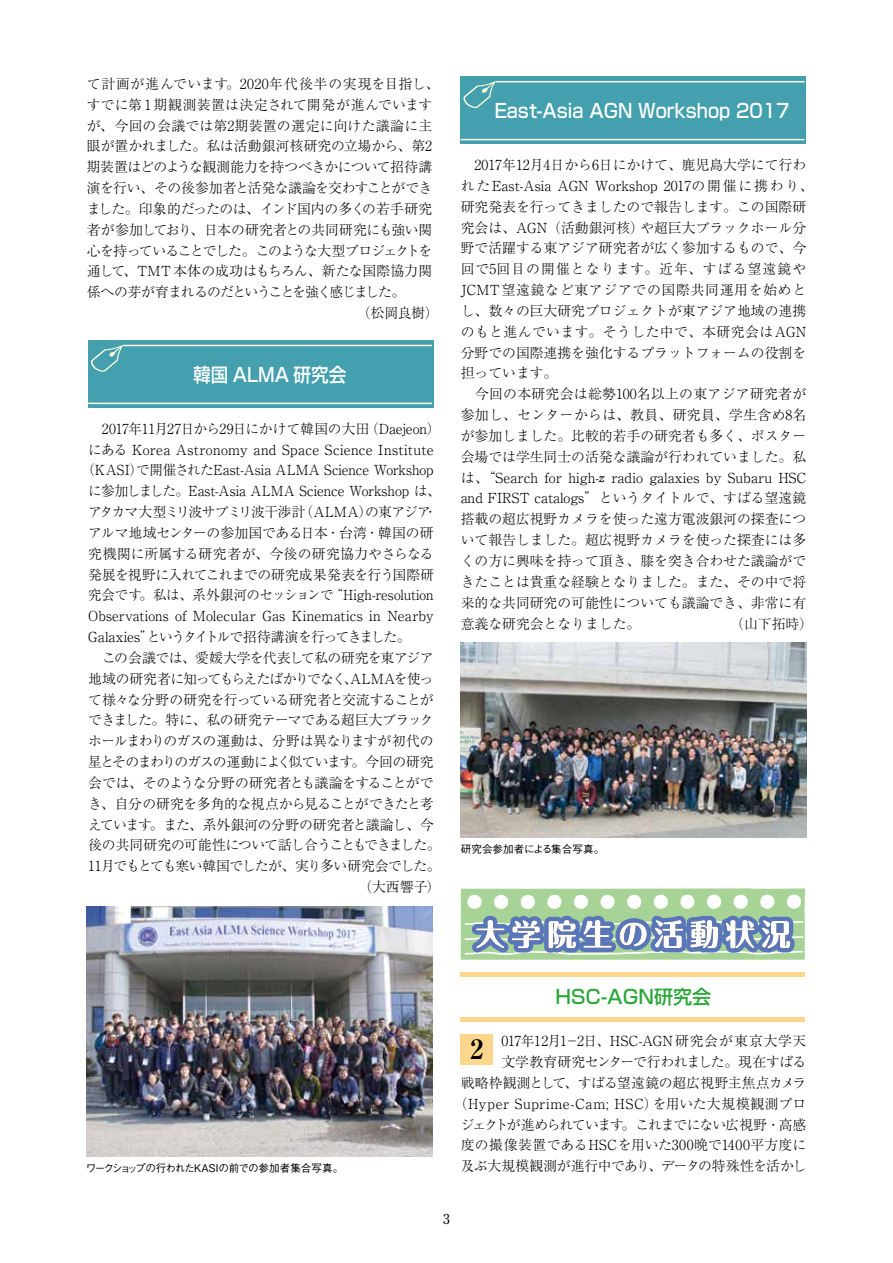
<style>
.page{position:relative;width:893px;height:1263px;background:#fff}
.page>*{position:absolute;margin:0;border:0;box-sizing:border-box;transform-origin:0 0}
.t1{font:700 26.55px "Ryumin Pro";color:#000}
.t2{font:500 19.2px "Shin Go Pro";color:#fff;scale:.92 1}
.t3{font:500 19.2px "Shin Go Pro";color:#2aa738}
.t4{font:300 13.8px/20.9px "Ryumin Pro";color:#000}
.t5{font:300 13.8px "Ryumin Pro";letter-spacing:-.035em;color:#000}
.t6{font:300 13.8px "Ryumin Pro";letter-spacing:-.04em;color:#000}
.t7{font:300 13.8px "Ryumin Pro";letter-spacing:.02em;color:#000}
.t8{font:300 13.8px "Ryumin Pro";letter-spacing:-.05em;color:#000}
.t9{font:300 13.8px "Ryumin Pro";letter-spacing:-.065em;color:#000}
.t10{font:300 13.8px "Ryumin Pro";letter-spacing:-.055em;color:#000}
.t11{font:300 13.8px "Ryumin Pro";letter-spacing:-.06em;color:#000}
.t12{font:300 13.8px "Ryumin Pro";letter-spacing:-.075em;color:#000}
.t13{font:300 13.8px "Ryumin Pro";letter-spacing:-.03em;color:#000}
.t14{font:700 13.8px "Futo Min A101 Pro";color:#000}
.t15{font:500 10.65px "Gothic BBB Pro";letter-spacing:-.03em;color:#000}
.t16{font:500 10.65px "Gothic BBB Pro";color:#000}
.s1{font-family:"Hoefler Text";font-weight:400;font-style:italic}
</style>
<div class="page">
<div style="left:88px;top:340px;width:346px;height:68px;background:#44a0ae"></div>
<svg style="left:91px;top:345px;width:32px;height:27px"></svg>
<hr style="left:123px;top:345px;width:309px;height:1px;background:#fffcdb">
<hr style="left:88px;top:403px;width:344px;height:1px;background:#fffcdb">
<div style="left:461px;top:77px;width:345px;height:67px;background:#44a0ae"></div>
<svg style="left:463px;top:81px;width:32px;height:27px"></svg>
<hr style="left:495px;top:81px;width:309px;height:1px;background:#fffcdb">
<hr style="left:461px;top:139px;width:343px;height:1px;background:#fffcdb">
<img style="left:87px;top:906px;width:345px;height:250px">
<img style="left:461px;top:643px;width:345px;height:194px">
<svg style="left:461px;top:888px;width:344px;height:72px"></svg>
<hr style="left:461px;top:1017px;width:344px;height:4px;background:#fcd68c">
<hr style="left:461px;top:972px;width:344px;height:4px;background:#fcd68c">
<div style="left:461px;top:1034px;width:32px;height:30px;background:#fcd68c"></div>
<p class="t4" style="left:87px;top:72px;width:354px">て計画が進んでいます。2020年代後半の実現を目指し、すでに第１期観測装置は決定されて開発が進んでいますが、今回の会議では第2期装置の選定に向けた議論に主眼が置かれました。私は活動銀河核研究の立場から、第2期装置はどのような観測能力を持つべきかについて招待講演を行い、その後参加者と活発な議論を交わすことができました。印象的だったのは、インド国内の多くの若手研究者が参加しており、日本の研究者との共同研究にも強い関心を持っていることでした。このような大型プロジェクトを通して、TMT本体の成功はもちろん、新たな国際協力関係への芽が育まれるのだということを強く感じました。</p>
<h2 class="t2" style="left:193px;top:359px;width:168px">韓国 ALMA 研究会</h2>
<p class="t4" style="left:88px;top:417px;width:354px">　2017年11月27日から29日にかけて韓国の大田（Daejeon）</p>
<p class="t7" style="left:88px;top:438px;width:347px">にある Korea Astronomy and Space Science Institute</p>
<p class="t4" style="left:81px;top:459px;width:354px">（KASI）で開催されたEast-Asia ALMA Science Workshop</p>
<p class="t4" style="left:88px;top:479px;width:354px">に参加しました。East-Asia ALMA Science Workshop は、</p>
<p class="t9" style="left:88px;top:501px;width:350px">アタカマ大型ミリ波サブミリ波干渉計（ALMA）の東アジア・</p>
<p class="t4" style="left:88px;top:521px;width:347px">アルマ地域センターの参加国である日本・台湾・韓国の研</p>
<p class="t4" style="left:88px;top:542px;width:347px">究機関に所属する研究者が、今後の研究協力やさらなる</p>
<p class="t5" style="left:88px;top:563px;width:347px">発展を視野に入れてこれまでの研究成果発表を行う国際研</p>
<p class="t4" style="left:88px;top:584px;width:347px">究会です。私は、系外銀河のセッションで“High-resolution</p>
<p class="t4" style="left:88px;top:604px;width:347px">Observations of Molecular Gas Kinematics in Nearby</p>
<p class="t8" style="left:88px;top:626px;width:324px">Galaxies”というタイトルで招待講演を行ってきました。</p>
<p class="t5" style="left:88px;top:647px;width:347px">　この会議では、愛媛大学を代表して私の研究を東アジア</p>
<p class="t10" style="left:88px;top:668px;width:347px">地域の研究者に知ってもらえたばかりでなく、ALMAを使っ</p>
<p class="t5" style="left:88px;top:688px;width:347px">て様々な分野の研究を行っている研究者と交流することが</p>
<p class="t6" style="left:88px;top:709px;width:347px">できました。特に、私の研究テーマである超巨大ブラック</p>
<p class="t5" style="left:88px;top:730px;width:347px">ホールまわりのガスの運動は、分野は異なりますが初代の</p>
<p class="t12" style="left:88px;top:751px;width:347px">星とそのまわりのガスの運動によく似ています。今回の研究</p>
<p class="t13" style="left:88px;top:772px;width:347px">会では、そのような分野の研究者とも議論をすることがで</p>
<p class="t5" style="left:88px;top:793px;width:347px">き、自分の研究を多角的な視点から見ることができたと考</p>
<p class="t4" style="left:88px;top:813px;width:347px">えています。また、系外銀河の分野の研究者と議論し、今</p>
<p class="t6" style="left:88px;top:834px;width:354px">後の共同研究の可能性について話し合うこともできました。</p>
<p class="t11" style="left:88px;top:855px;width:354px">11月でもとても寒い韓国でしたが、実り多い研究会でした。</p>
<h2 class="t2" style="left:495px;top:95px;width:322px">East-Asia AGN Workshop 2017</h2>
<p class="t4" style="left:461px;top:153px;width:354px">　2017年12月4日から6日にかけて、鹿児島大学にて行われたEast-Asia AGN Workshop 2017の開催に携わり、研究発表を行ってきましたので報告します。この国際研究会は、AGN（活動銀河核）や超巨大ブラックホール分野で活躍する東アジア研究者が広く参加するもので、今回で5回目の開催となります。近年、すばる望遠鏡や<br>JCMT望遠鏡など東アジアでの国際共同運用を始めとし、数々の巨大研究プロジェクトが東アジア地域の連携のもと進んでいます。そうした中で、本研究会はAGN分野での国際連携を強化するプラットフォームの役割を担っています。<br>　今回の本研究会は総勢100名以上の東アジア研究者が参加し、センターからは、教員、研究員、学生含め8名が参加しました。比較的若手の研究者も多く、ポスター会場では学生同士の活発な議論が行われていました。私は、“Search for high-<span class="s1">z</span> radio galaxies by Subaru HSC and FIRST catalogs”というタイトルで、すばる望遠鏡搭載の超広視野カメラを使った遠方電波銀河の探査について報告しました。超広視野カメラを使った探査には多くの方に興味を持って頂き、膝を突き合わせた議論ができたことは貴重な経験となりました。また、その中で将来的な共同研究の可能性についても議論でき、非常に有意義な研究会となりました。 　　　　　　 （山下拓時）</p>
<p class="t16" style="left:461px;top:840px;width:145px">研究会参加者による集合写真。</p>
<p class="t15" style="left:86px;top:1160px;width:259px">ワークショップの行われたKASIの前での参加者集合写真。</p>
<h2 class="t3" style="left:555px;top:981px;width:157px">HSC-AGN研究会</h2>
<p class="t4" style="left:454px;top:1029px;width:354px;text-align:right">017年12月1−2日、HSC-AGN研究会が東京大学天<br>文学教育研究センターで行われました。現在すばる<br>戦略枠観測として、すばる望遠鏡の超広視野主焦点カメラ（Hyper Suprime-Cam; HSC）を用いた大規模観測プロジェクトが進められています。これまでにない広視野・高感度の撮像装置であるHSCを用いた300晩で1400平方度に及ぶ大規模観測が進行中であり、データの特殊性を活かし</p>
<h1 class="t1" style="left:470px;top:1028px;width:15px">2</h1>
<p class="t14" style="left:443px;top:1207px;width:9px">3</p>
</div>
